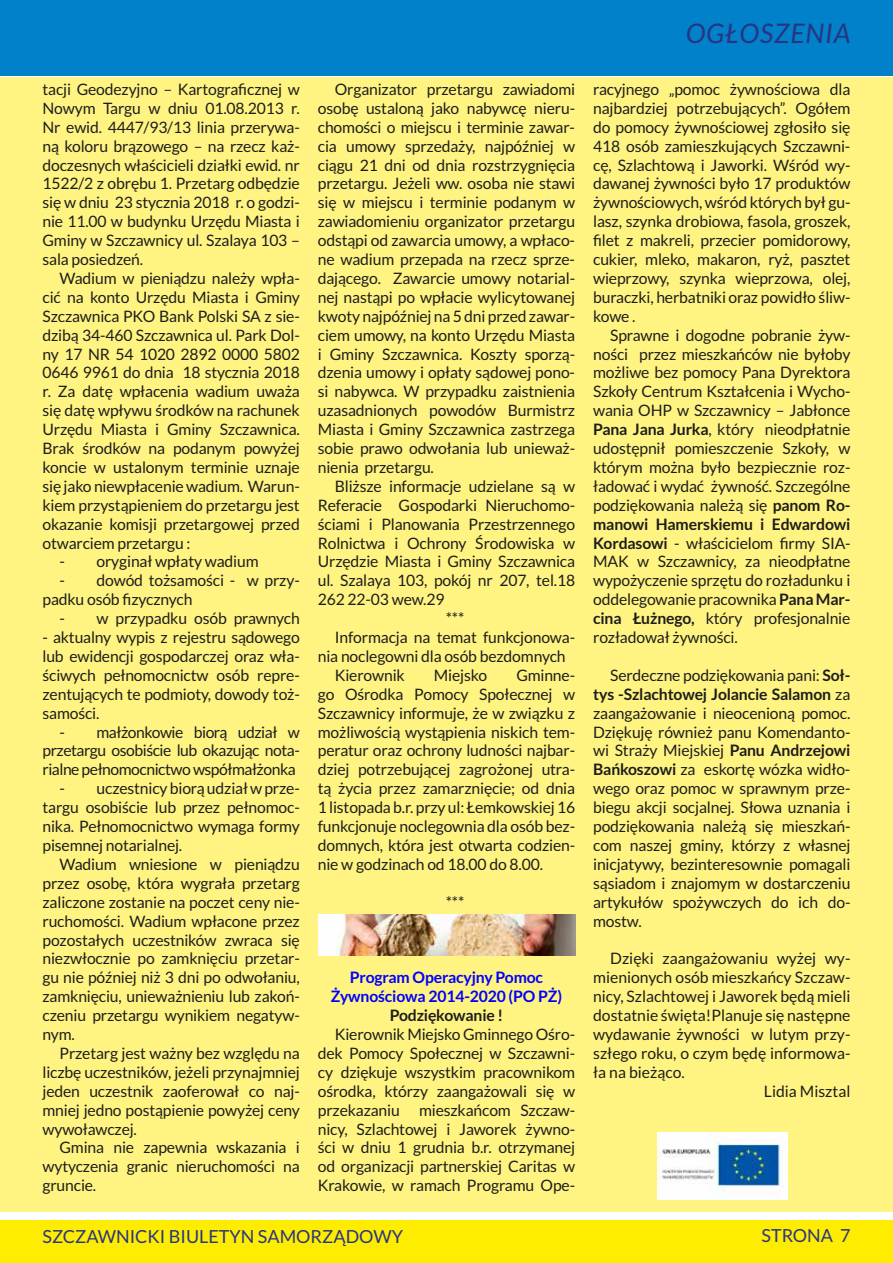
<style>
.page{position:relative;width:893px;height:1263px;background:#fff}
.page>*{position:absolute;margin:0;border:0;box-sizing:border-box;transform-origin:0 0}
.t1{font:italic 27px "Lato";letter-spacing:.03em;color:#283583}
.t2{font:18px "Lato";color:#283583}
.t3{font:15.75px/18.9px "Lato";letter-spacing:-.01em;color:#1d1d1b;text-align:justify}
.t4{font:700 15.75px/18.9px "Lato";letter-spacing:-.01em;color:#00f;text-align:center}
.t5{font:700 15.75px "Lato";letter-spacing:-.01em;color:#1d1d1b}
.s1{font-weight:700}
</style>
<div class="page">
<div style="left:0;top:1220px;width:893px;height:43px;background:#ffed00"></div>
<div style="left:1px;top:0;width:892px;height:76px;background:#0081c9"></div>
<div style="left:0;top:78px;width:893px;height:1134px;background:#fff482"></div>
<img style="left:319px;top:914px;width:256px;height:41px">
<img style="left:658px;top:1132px;width:130px;height:67px">
<p class="t3" style="left:43px;top:80px;width:259px">tacji Geodezyjno – Kartograficznej w Nowym Targu w dniu 01.08.2013 r.<br>Nr ewid. 4447/93/13 linia przerywa&shy;ną koloru brązowego – na rzecz każ&shy;doczesnych właścicieli działki ewid. nr 1522/2 z obrębu 1. Przetarg odbędzie się w dniu 23 stycznia 2018 r. o godzi&shy;nie 11.00 w budynku Urzędu Miasta i Gminy w Szczawnicy ul. Szalaya 103 – sala posiedzeń.</p>
<p class="t3" style="left:43px;top:269px;width:259px;text-indent:17px">Wadium w pieniądzu należy wpła&shy;cić na konto Urzędu Miasta i Gminy Szczawnica PKO Bank Polski SA z sie&shy;dzibą 34-460 Szczawnica ul. Park Dol&shy;ny 17 NR 54 1020 2892 0000 5802<br>0646 9961 do dnia 18 stycznia 2018 r. Za datę wpłacenia wadium uważa się datę wpływu środków na rachunek Urzędu Miasta i Gminy Szczawnica.<br>Brak środków na podanym powyżej koncie w ustalonym terminie uznaje się jako niewpłacenie wadium. Warun&shy;kiem przystąpieniem do przetargu jest okazanie komisji przetargowej przed otwarciem przetargu :</p>
<p class="t3" style="left:60px;top:552px;width:201px">- oryginał wpłaty wadium</p>
<p class="t3" style="left:43px;top:571px;width:259px;text-indent:17px">- dowód tożsamości - w przy&shy;padku osób fizycznych</p>
<p class="t3" style="left:60px;top:609px;width:242px">- w przypadku osób prawnych</p>
<p class="t3" style="left:43px;top:628px;width:259px">- aktualny wypis z rejestru sądowego lub ewidencji gospodarczej oraz wła&shy;ściwych pełnomocnictw osób repre&shy;zentujących te podmioty, dowody toż&shy;samości.</p>
<p class="t3" style="left:43px;top:722px;width:259px;text-indent:17px">- małżonkowie biorą udział w przetargu osobiście lub okazując nota&shy;rialne pełnomocnictwo współmałżonka</p>
<p class="t3" style="left:43px;top:779px;width:259px;text-indent:17px">- uczestnicy biorą udział w prze&shy;targu osobiście lub przez pełnomoc&shy;nika. Pełnomocnictwo wymaga formy pisemnej notarialnej.</p>
<p class="t3" style="left:43px;top:855px;width:259px;text-indent:17px">Wadium wniesione w pieniądzu przez osobę, która wygrała przetarg zaliczone zostanie na poczet ceny nie&shy;ruchomości. Wadium wpłacone przez pozostałych uczestników zwraca się niezwłocznie po zamknięciu przetar&shy;gu nie później niż 3 dni po odwołaniu, zamknięciu, unieważnieniu lub zakoń&shy;czeniu przetargu wynikiem negatyw&shy;nym.</p>
<p class="t3" style="left:43px;top:1044px;width:259px;text-indent:17px">Przetarg jest ważny bez względu na liczbę uczestników, jeżeli przynajmniej jeden uczestnik zaoferował co naj&shy;mniej jedno postąpienie powyżej ceny wywoławczej.</p>
<p class="t3" style="left:43px;top:1138px;width:259px;text-indent:17px">Gmina nie zapewnia wskazania i wytyczenia granic nieruchomości na gruncie.</p>
<p class="t3" style="left:318px;top:80px;width:259px;text-indent:17px">Organizator przetargu zawiadomi osobę ustaloną jako nabywcę nieru&shy;chomości o miejscu i terminie zawar&shy;cia umowy sprzedaży, najpóźniej w ciągu 21 dni od dnia rozstrzygnięcia przetargu. Jeżeli ww. osoba nie stawi się w miejscu i terminie podanym w zawiadomieniu organizator przetargu odstąpi od zawarcia umowy, a wpłaco&shy;ne wadium przepada na rzecz sprze&shy;dającego. Zawarcie umowy notarial&shy;nej nastąpi po wpłacie wylicytowanej kwoty najpóźniej na 5 dni przed zawar&shy;ciem umowy, na konto Urzędu Miasta i Gminy Szczawnica. Koszty sporzą&shy;dzenia umowy i opłaty sądowej pono&shy;si nabywca. W przypadku zaistnienia uzasadnionych powodów Burmistrz Miasta i Gminy Szczawnica zastrzega sobie prawo odwołania lub unieważ&shy;nienia przetargu.</p>
<p class="t3" style="left:335px;top:477px;width:242px">Bliższe informacje udzielane są w</p>
<p class="t3" style="left:318px;top:495px;width:259px">Referacie Gospodarki Nieruchomo-</p>
<p class="t3" style="left:318px;top:514px;width:259px">ściami i Planowania Przestrzennego</p>
<p class="t3" style="left:318px;top:533px;width:259px">Rolnictwa i Ochrony Środowiska w</p>
<p class="t3" style="left:318px;top:552px;width:259px">Urzędzie Miasta i Gminy Szczawnica</p>
<p class="t3" style="left:318px;top:571px;width:259px">ul. Szalaya 103, pokój nr 207, tel.18</p>
<p class="t3" style="left:318px;top:590px;width:128px">262 22-03 wew.29</p>
<p class="t3" style="left:446px;top:609px;width:20px">***</p>
<p class="t3" style="left:335px;top:628px;width:242px">Informacja na temat funkcjonowa-</p>
<p class="t3" style="left:318px;top:647px;width:249px">nia noclegowni dla osób bezdomnych</p>
<p class="t3" style="left:335px;top:666px;width:71px">Kierownik</p>
<p class="t3" style="left:434px;top:666px;width:55px">Miejsko</p>
<p class="t3" style="left:318px;top:666px;width:259px;text-indent:198px">Gminne&shy;go Ośrodka Pomocy Społecznej w Szczawnicy informuje, że w związku z możliwością wystąpienia niskich tem&shy;peratur oraz ochrony ludności najbar&shy;dziej potrzebującej zagrożonej utra&shy;tą życia przez zamarznięcie; od dnia 1 listopada b.r. przy ul: Łemkowskiej 16 funkcjonuje noclegownia dla osób bez&shy;domnych, która jest otwarta codzien&shy;nie w godzinach od 18.00 do 8.00.</p>
<p class="t3" style="left:446px;top:892px;width:20px">***</p>
<p class="t4" style="left:331px;top:968px;width:233px">Program Operacyjny Pomoc<br>Żywnościowa 2014-2020 (PO PŻ)</p>
<p class="t5" style="left:390px;top:1006px;width:115px">Podziękowanie !</p>
<p class="t3" style="left:318px;top:1025px;width:259px;text-indent:17px">Kierownik Miejsko Gminnego Ośro&shy;dek Pomocy Społecznej w Szczawni&shy;cy dziękuje wszystkim pracownikom ośrodka, którzy zaangażowali się w przekazaniu mieszkańcom Szczaw&shy;nicy, Szlachtowej i Jaworek żywno&shy;ści w dniu 1 grudnia b.r. otrzymanej od organizacji partnerskiej Caritas w Krakowie, w ramach Programu Ope-</p>
<h1 class="t1" style="left:686px;top:18px;width:166px">OGŁOSZENIA</h1>
<p class="t3" style="left:593px;top:80px;width:259px">racyjnego „pomoc żywnościowa dla najbardziej potrzebujących”. Ogółem do pomocy żywnościowej zgłosiło się 418 osób zamieszkujących Szczawni&shy;cę, Szlachtową i Jaworki. Wśród wy&shy;dawanej żywności było 17 produktów żywnościowych, wśród których był gu&shy;lasz, szynka drobiowa, fasola, groszek, filet z makreli, przecier pomidorowy, cukier, mleko, makaron, ryż, pasztet wieprzowy, szynka wieprzowa, olej, buraczki, herbatniki oraz powidło śliw&shy;kowe .</p>
<p class="t3" style="left:593px;top:325px;width:259px;text-indent:17px">Sprawne i dogodne pobranie żyw&shy;ności przez mieszkańców nie byłoby możliwe bez pomocy Pana Dyrektora Szkoły Centrum Kształcenia i Wycho&shy;wania OHP w Szczawnicy – Jabłonce <span class="s1">Pana Jana Jurka</span>, który nieodpłatnie udostępnił pomieszczenie Szkoły, w którym można było bezpiecznie roz&shy;ładować i wydać żywność. Szczególne podziękowania należą się <span class="s1">panom Ro&shy;manowi Hamerskiemu i Edwardowi Kordasowi</span> - właścicielom firmy SIA-MAK w Szczawnicy, za nieodpłatne wypożyczenie sprzętu do rozładunku i oddelegowanie pracownika <span class="s1">Pana Mar&shy;cina Łużnego,</span> który profesjonalnie rozładował żywności.</p>
<p class="t3" style="left:593px;top:666px;width:259px;text-indent:17px">Serdeczne podziękowania pani: <span class="s1">Soł&shy;tys -Szlachtowej Jolancie Salamon</span> za zaangażowanie i nieocenioną pomoc.<br>Dziękuję również panu Komendanto&shy;wi Straży Miejskiej <span class="s1">Panu Andrzejowi Bańkoszowi</span> za eskortę wózka widło&shy;wego oraz pomoc w sprawnym prze&shy;biegu akcji socjalnej. Słowa uznania i podziękowania należą się mieszkań&shy;com naszej gminy, którzy z własnej inicjatywy, bezinteresownie pomagali sąsiadom i znajomym w dostarczeniu artykułów spożywczych do ich do&shy;mostw.</p>
<p class="t3" style="left:610px;top:949px;width:242px">Dzięki zaangażowaniu wyżej wy-</p>
<p class="t3" style="left:593px;top:968px;width:259px">mienionych osób mieszkańcy Szczaw-</p>
<p class="t3" style="left:593px;top:987px;width:259px">nicy, Szlachtowej i Jaworek będą mieli</p>
<p class="t3" style="left:593px;top:1006px;width:259px">dostatnie święta!Planuje się następne</p>
<p class="t3" style="left:593px;top:1025px;width:259px">wydawanie żywności w lutym przy-</p>
<p class="t3" style="left:593px;top:1044px;width:259px">szłego roku, o czym będę informowa-</p>
<p class="t3" style="left:593px;top:1062px;width:93px">ła na bieżąco.</p>
<p class="t3" style="left:764px;top:1081px;width:88px">Lidia Misztal</p>
<p class="t2" style="left:43px;top:1226px;width:362px">SZCZAWNICKI BIULETYN SAMORZĄDOWY</p>
<p class="t2" style="left:761px;top:1225px;width:90px">STRONA 7</p>
</div>
